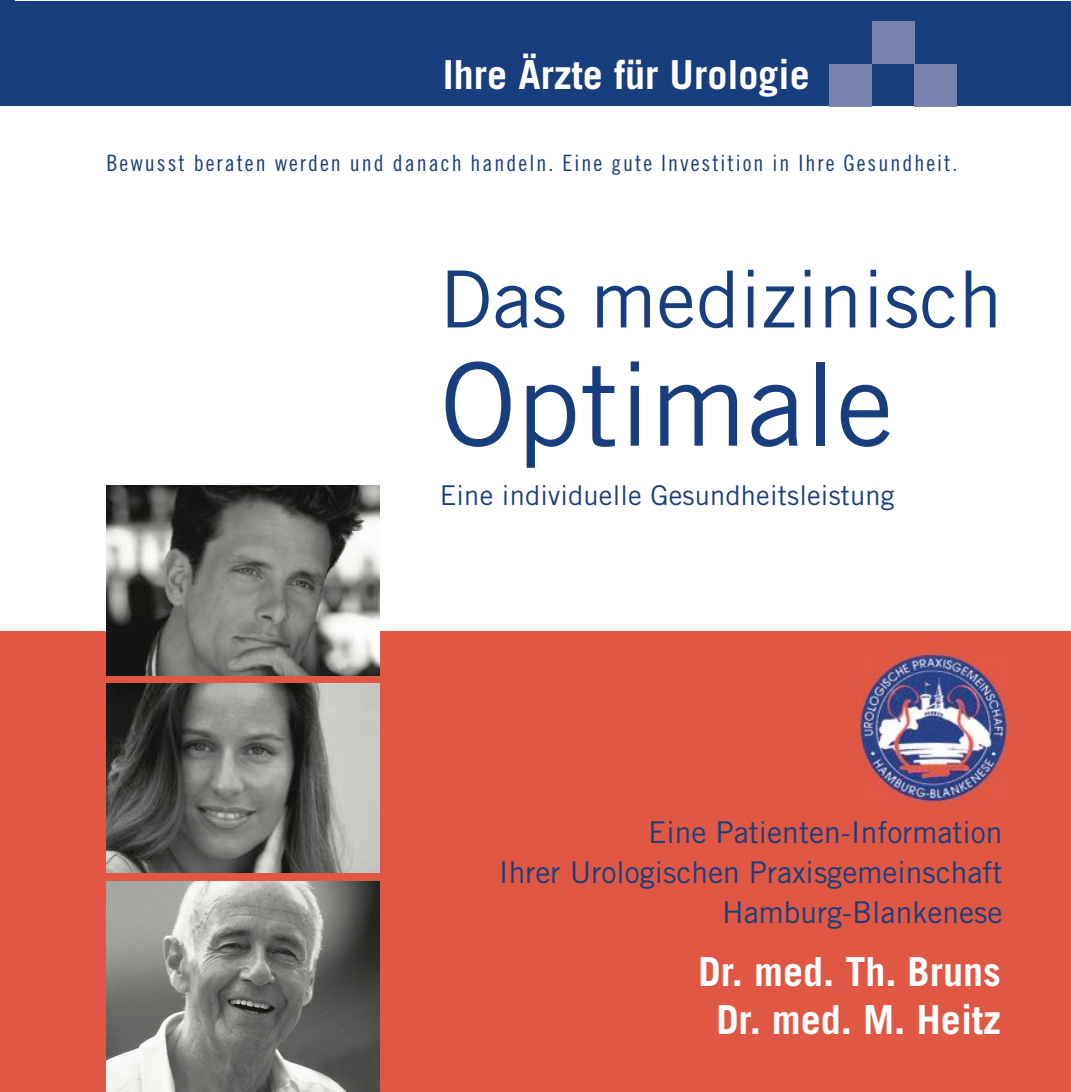
<style>
.page{position:relative;width:1071px;height:1092px;background:#fff}
.page>*{position:absolute;margin:0;border:0;box-sizing:border-box;transform-origin:0 0}
.t1{font:115px "Trade Gothic";color:#193e7d}
.t2{font:78.75px "Trade Gothic";color:#193e7d}
.t3{font:700 40px/48px "Trade Gothic";color:#fff;text-align:center}
.t4{font:30px/40px "Trade Gothic";color:#193e7d;text-align:right}
.t5{font:27.25px "Trade Gothic";letter-spacing:.005em;color:#193e7d}
.t6{font:22.5px "Trade Gothic Cond Eighteen";letter-spacing:.09em;color:#193e7d}
</style>
<div class="page">
<div style="left:0;top:0;width:14px;height:50px;background:#193e7d"></div>
<div style="left:0;top:1px;width:1070px;height:105px;background:#193e7d"></div>
<div style="left:0;top:631px;width:1070px;height:460px;background:#e05744"></div>
<img style="left:106px;top:486px;width:273px;height:189px">
<img style="left:106px;top:683px;width:273px;height:189px">
<img style="left:106px;top:881px;width:273px;height:210px">
<div style="left:829px;top:64px;width:42px;height:42px;background:#7883ae"></div>
<div style="left:871px;top:21px;width:43px;height:43px;background:#7883ae"></div>
<div style="left:914px;top:64px;width:42px;height:42px;background:#7883ae"></div>
<img style="left:859px;top:650px;width:148px;height:153px">
<h3 class="t3" style="left:442px;top:50px;width:368px">Ihre Ärzte für Urologie</h3>
<p class="t6" style="left:106px;top:149px;width:852px">Bewusst beraten werden und danach handeln. Eine gute Investition in Ihre Gesundheit.</p>
<h2 class="t2" style="left:439px;top:252px;width:564px">Das medizinisch</h2>
<h1 class="t1" style="left:439px;top:335px;width:455px">Optimale</h1>
<p class="t5" style="left:439px;top:479px;width:456px">Eine individuelle Gesundheitsleistung</p>
<p class="t4" style="left:498px;top:812px;width:505px">Eine Patienten-Information<br>Ihrer Urologischen Praxisgemeinschaft<br>Hamburg-Blankenese</p>
<h3 class="t3" style="left:698px;top:947px;width:304px">Dr. med. Th. Bruns<br>Dr. med. M. Heitz</h3>
</div>
